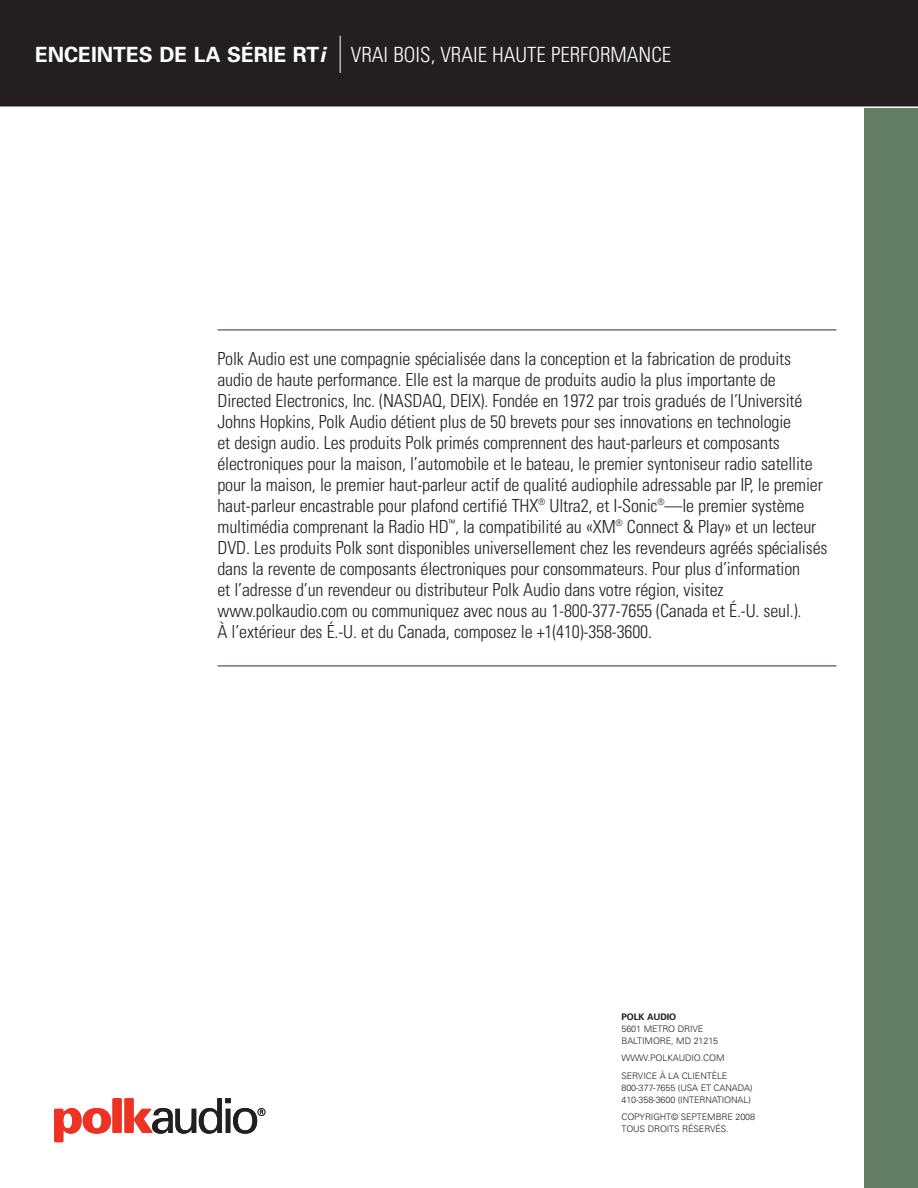
<style>
.page{position:relative;width:918px;height:1188px;background:#fff}
.page>*{position:absolute;margin:0;border:0;box-sizing:border-box;transform-origin:0 0}
.t1{font:300 condensed 21px "Univers";color:#fff}
.t2{font:300 condensed 18px/21px "Univers";letter-spacing:-.01em;color:#231f20}
.t3{font:300 9px/12px "Univers";letter-spacing:-.01em;color:#231f20}
.t4{font:700 9px "Univers";letter-spacing:-.01em;color:#231f20}
.s1{font-weight:700;font-stretch:normal}
.s2{font-weight:700;font-style:italic;font-stretch:normal}
</style>
<div class="page">
<div style="left:864px;top:101px;width:54px;height:1087px;background:#637e64"></div>
<div style="left:0;top:0;width:918px;height:108px;background:#231f20"></div>
<hr style="left:218px;top:329px;width:618px;height:2px;background:#637e64">
<hr style="left:218px;top:665px;width:618px;height:2px;background:#637e64">
<hr style="left:340px;top:36px;width:1px;height:37px;background:#fff">
<svg style="left:54px;top:1108px;width:57px;height:34px"></svg>
<div style="left:112px;top:1098px;width:10px;height:35px;background:#ee3224"></div>
<svg style="left:124px;top:1098px;width:141px;height:36px"></svg>
<p class="t1" style="left:35px;top:47px;width:638px"><span class="s1">ENCEINTES DE LA SÉRIE RT</span><span class="s2">i</span> VRAI BOIS, VRAIE HAUTE PERFORMANCE</p>
<p class="t2" style="left:217px;top:350px;width:612px">Polk Audio est une compagnie spécialisée dans la conception et la fabrication de produits audio de haute performance. Elle est la marque de produits audio la plus importante de Directed Electronics, Inc. (NASDAQ, DEIX). Fondée en 1972 par trois gradués de l’Université Johns Hopkins, Polk Audio détient plus de 50 brevets pour ses innovations en technologie<br>et design audio. Les produits Polk primés comprennent des haut-parleurs et composants électroniques pour la maison, l’automobile et le bateau, le premier syntoniseur radio satellite pour la maison, le premier haut-parleur actif de qualité audiophile adressable par IP, le premier haut-parleur encastrable pour plafond certifié THX<sup>®</sup> Ultra2, et I-Sonic<sup>®</sup>—le premier système multimédia comprenant la Radio HD<sup>™</sup>, la compatibilité au «XM<sup>®</sup> Connect &amp; Play» et un lecteur DVD. Les produits Polk sont disponibles universellement chez les revendeurs agréés spécialisés dans la revente de composants électroniques pour consommateurs. Pour plus d’information<br>et l’adresse d’un revendeur ou distributeur Polk Audio dans votre région, visitez www.polkaudio.com ou communiquez avec nous au 1-800-377-7655 (Canada et É.-U. seul.).<br>À l’extérieur des É.-U. et du Canada, composez le +1(410)-358-3600.</p>
<p class="t4" style="left:621px;top:1013px;width:56px">POLK AUDIO</p>
<p class="t3" style="left:621px;top:1024px;width:98px">5601 METRO DRIVE<br>BALTIMORE, MD 21215</p>
<p class="t3" style="left:621px;top:1050px;width:108px;line-height:17.4px">WWW.POLKAUDIO.COM<br>SERVICE À LA CLIENTÈLE</p>
<p class="t3" style="left:621px;top:1082px;width:133px">800-377-7655 (USA ET CANADA)<br>410-358-3600 (INTERNATIONAL)</p>
<p class="t3" style="left:621px;top:1112px;width:135px">COPYRIGHT© SEPTEMBRE 2008<br>TOUS DROITS RÉSERVÉS.</p>
</div>
